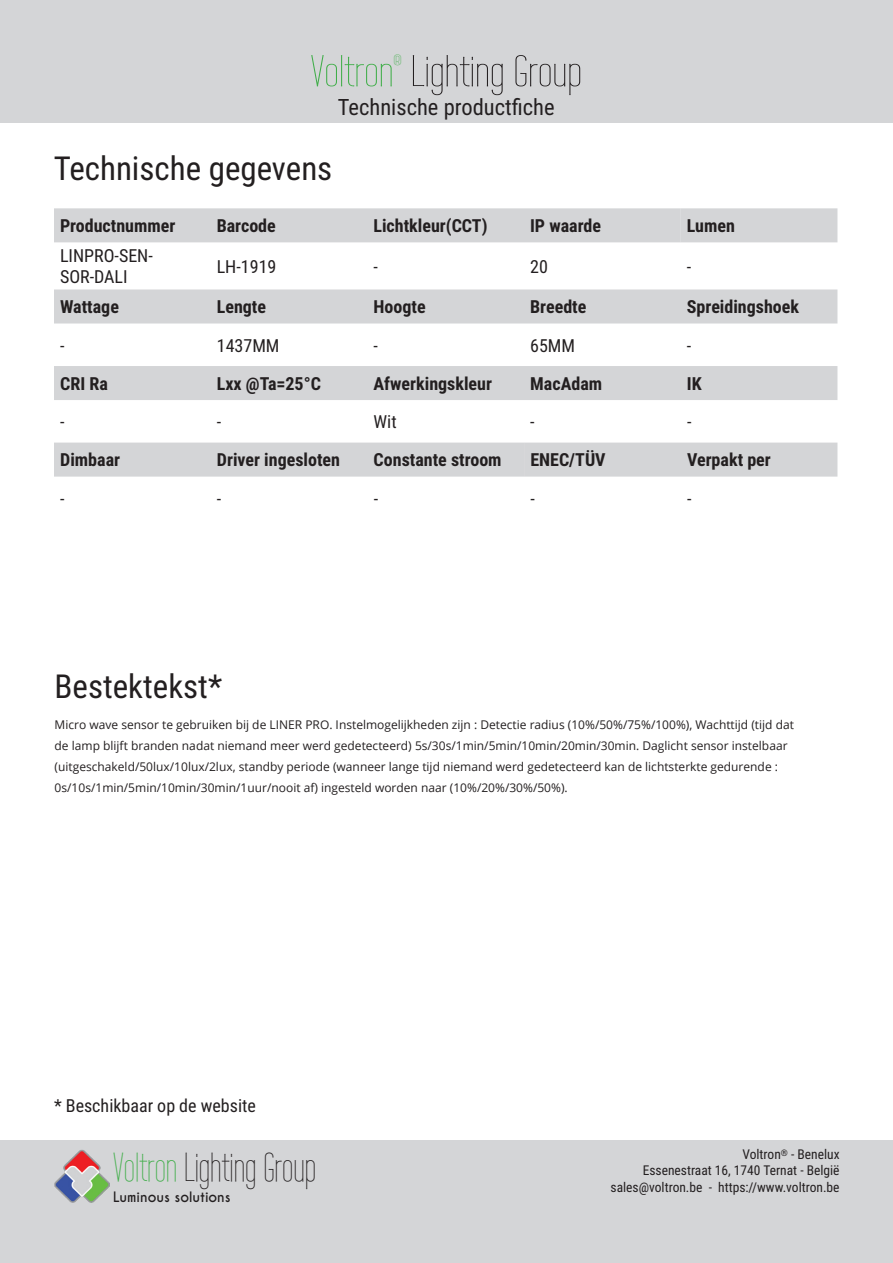
<style>
.page{position:relative;width:893px;height:1263px;background:#fff}
.page>*{position:absolute;margin:0;border:0;box-sizing:border-box;transform-origin:0 0}
.t1{font:43.5px "Wire One";color:#231f20;scale:1.2 1}
.t2{font:40.5px "Wire One";color:#231f20}
.t3{font:33px "Roboto Condensed";color:#231f20}
.t4{font:22.5px "Roboto Condensed";color:#231f20}
.t5{font:700 18px "Roboto Condensed";color:#231f20}
.t6{font:18px/21.6px "Roboto Condensed";color:#231f20}
.t7{font:15px "Wire One";color:#40ae49;scale:1.2 1}
.t8{font:13.5px/16.5px "Roboto Condensed";color:#231f20;text-align:right}
.t9{font:700 13.5px "Caviar Dreams";color:#231f20}
.t10{font:12px/21px "Open Sans";color:#231f20}
.s1{color:#40ae49}
</style>
<div class="page">
<div style="left:0;top:1141px;width:893px;height:122px;background:#d4d5d7"></div>
<img style="left:55px;top:1150px;width:54px;height:53px">
<div style="left:0;top:0;width:893px;height:122px;background:#d4d5d7"></div>
<svg style="left:54px;top:208px;width:783px;height:269px"></svg>
<p class="t7" style="left:394px;top:52px;width:8px">®</p>
<h3 class="t4" style="left:338px;top:91px;width:218px">Technische productfiche</h3>
<h1 class="t1" style="left:311px;top:47px;width:228px"><span class="s1">Voltron</span> Lighting Group</h1>
<h3 class="t3" style="left:54px;top:145px;width:280px">Technische gegevens</h3>
<h3 class="t5" style="left:60px;top:213px;width:117px">Productnummer</h3>
<h3 class="t5" style="left:217px;top:213px;width:61px">Barcode</h3>
<h3 class="t5" style="left:373px;top:213px;width:116px">Lichtkleur(CCT)</h3>
<h3 class="t5" style="left:530px;top:213px;width:72px">IP waarde</h3>
<h3 class="t5" style="left:687px;top:213px;width:50px">Lumen</h3>
<h3 class="t6" style="left:60px;top:244px;width:94px">LINPRO-SEN-<br>SOR-DALI</h3>
<h3 class="t6" style="left:217px;top:255px;width:61px">LH-1919</h3>
<h3 class="t6" style="left:373px;top:255px;width:6px">-</h3>
<h3 class="t6" style="left:530px;top:255px;width:19px">20</h3>
<h3 class="t6" style="left:687px;top:255px;width:6px">-</h3>
<h3 class="t5" style="left:60px;top:294px;width:60px">Wattage</h3>
<h3 class="t5" style="left:217px;top:294px;width:51px">Lengte</h3>
<h3 class="t5" style="left:373px;top:294px;width:54px">Hoogte</h3>
<h3 class="t5" style="left:530px;top:294px;width:58px">Breedte</h3>
<h3 class="t5" style="left:687px;top:294px;width:114px">Spreidingshoek</h3>
<h3 class="t6" style="left:60px;top:334px;width:6px">-</h3>
<h3 class="t6" style="left:217px;top:334px;width:64px">1437MM</h3>
<h3 class="t6" style="left:373px;top:334px;width:6px">-</h3>
<h3 class="t6" style="left:530px;top:334px;width:46px">65MM</h3>
<h3 class="t6" style="left:687px;top:334px;width:6px">-</h3>
<h3 class="t5" style="left:60px;top:371px;width:49px">CRI Ra</h3>
<h3 class="t5" style="left:217px;top:371px;width:106px">Lxx @Ta=25°C</h3>
<h3 class="t5" style="left:374px;top:371px;width:120px">Afwerkingskleur</h3>
<h3 class="t5" style="left:530px;top:371px;width:73px">MacAdam</h3>
<h3 class="t5" style="left:687px;top:371px;width:16px">IK</h3>
<h3 class="t6" style="left:60px;top:410px;width:6px">-</h3>
<h3 class="t6" style="left:217px;top:410px;width:6px">-</h3>
<h3 class="t6" style="left:374px;top:410px;width:25px">Wit</h3>
<h3 class="t6" style="left:530px;top:410px;width:6px">-</h3>
<h3 class="t6" style="left:687px;top:410px;width:6px">-</h3>
<h3 class="t5" style="left:60px;top:447px;width:61px">Dimbaar</h3>
<h3 class="t5" style="left:217px;top:447px;width:125px">Driver ingesloten</h3>
<h3 class="t5" style="left:374px;top:447px;width:130px">Constante stroom</h3>
<h3 class="t5" style="left:530px;top:447px;width:77px">ENEC/TÜV</h3>
<h3 class="t5" style="left:687px;top:447px;width:85px">Verpakt per</h3>
<h3 class="t6" style="left:60px;top:487px;width:6px">-</h3>
<h3 class="t6" style="left:217px;top:487px;width:6px">-</h3>
<h3 class="t6" style="left:374px;top:487px;width:6px">-</h3>
<h3 class="t6" style="left:530px;top:487px;width:6px">-</h3>
<h3 class="t6" style="left:687px;top:487px;width:6px">-</h3>
<h3 class="t3" style="left:55px;top:663px;width:169px">Bestektekst*</h3>
<p class="t10" style="left:55px;top:714px;width:741px">Micro wave sensor te gebruiken bij de LINER PRO. Instelmogelijkheden zijn : Detectie radius (10%/50%/75%/100%), Wachttijd (tijd dat de lamp blijft branden nadat niemand meer werd gedetecteerd) 5s/30s/1min/5min/10min/20min/30min. Daglicht sensor instelbaar (uitgeschakeld/50lux/10lux/2lux, standby periode (wanneer lange tijd niemand werd gedetecteerd kan de lichtsterkte gedurende :<br>0s/10s/1min/5min/10min/30min/1uur/nooit af) ingesteld worden naar (10%/20%/30%/50%).</p>
<h3 class="t6" style="left:54px;top:1094px;width:203px">* Beschikbaar op de website</h3>
<h2 class="t2" style="left:113px;top:1145px;width:204px"><span class="s1">Voltron</span> Lighting Group</h2>
<p class="t9" style="left:113px;top:1189px;width:119px">Luminous solutions</p>
<p class="t8" style="left:611px;top:1145px;width:231px">Voltron<sup>®</sup> - Benelux<br>Essenestraat 16, 1740 Ternat - België sales@voltron.be - https://www.voltron.be</p>
</div>
